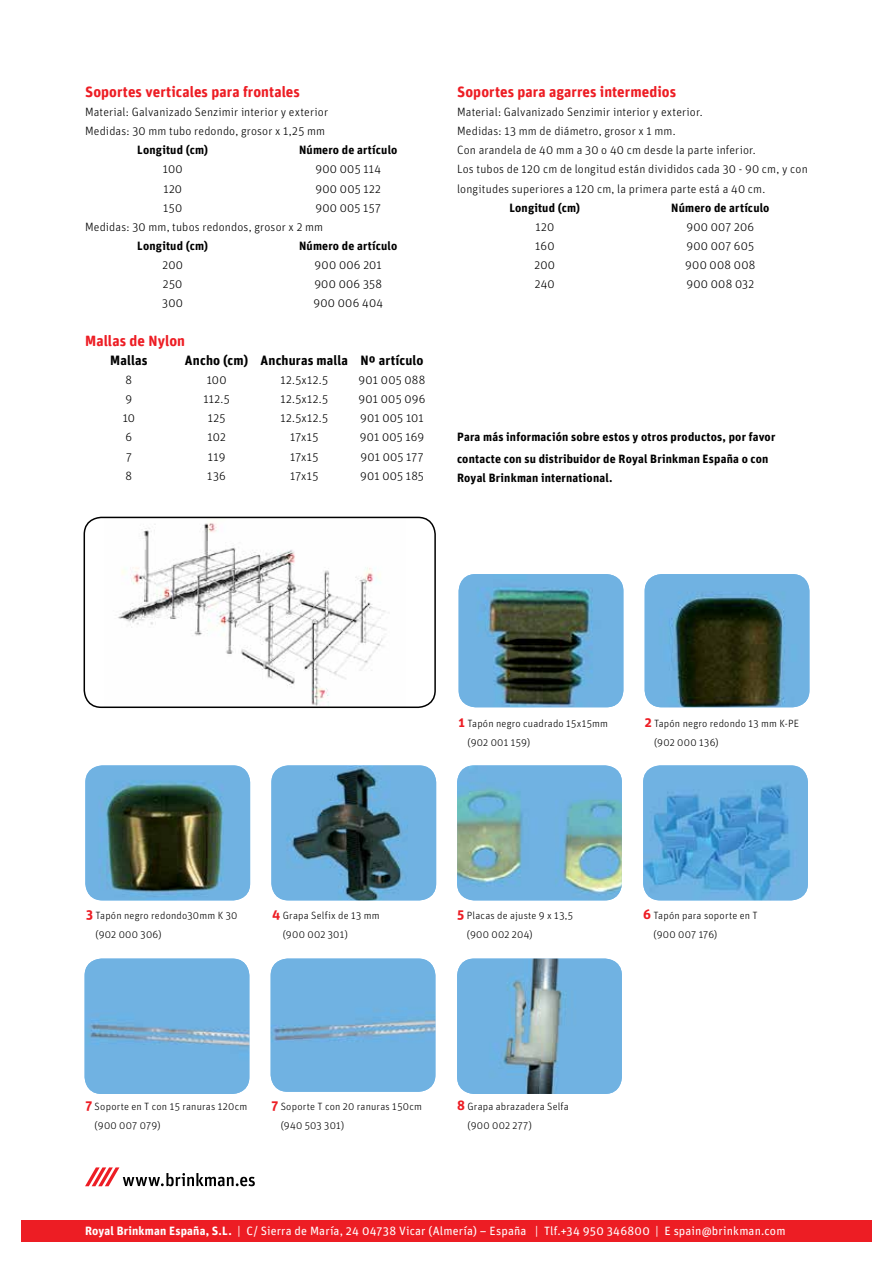
<style>
.page{position:relative;width:893px;height:1263px;background:#fff}
.page>*{position:absolute;margin:0;border:0;box-sizing:border-box;transform-origin:0 0}
.t1{font:700 15px "Unit Rounded Offc Pro";letter-spacing:.005em;color:#ed1d24}
.t2{font:700 13.5px "Unit";letter-spacing:.01em;color:#000}
.t3{font:300 12px/19.2px "Unit";letter-spacing:.015em;color:#000}
.t4{font:700 12px/21.3px "Unit";letter-spacing:.015em;color:#000}
.t5{font:12px "Unit";letter-spacing:.01em;color:#fff}
.t6{font:300 10.5px/19.2px "Unit";letter-spacing:.02em;color:#000}
.s1{font-weight:700;font-size:13.5px;color:#ed1d24}
.s2{font-weight:700}
</style>
<div class="page">
<svg style="left:85px;top:1167px;width:170px;height:19px"></svg>
<div style="left:21px;top:1220px;width:851px;height:22px;background:#ed1d24"></div>
<img style="left:118px;top:523px;width:268px;height:182px">
<div style="left:84px;top:517px;width:352px;height:191px;border:2px solid #000;border-radius:17px"></div>
<img style="left:645px;top:574px;width:164px;height:133px">
<img style="left:271px;top:765px;width:165px;height:135px">
<img style="left:85px;top:765px;width:165px;height:135px">
<img style="left:457px;top:765px;width:165px;height:135px">
<img style="left:643px;top:765px;width:165px;height:135px">
<img style="left:85px;top:958px;width:164px;height:136px">
<img style="left:271px;top:958px;width:164px;height:134px">
<img style="left:457px;top:958px;width:165px;height:136px">
<img style="left:459px;top:574px;width:164px;height:133px">
<p class="t1" style="left:85px;top:81px;width:216px">Soportes verticales para frontales</p>
<p class="t3" style="left:85px;top:102px;width:244px">Material: Galvanizado Senzimir interior y exterior<br>Medidas: 30 mm tubo redondo, grosor x 1,25 mm</p>
<p class="t4" style="left:137px;top:139px;width:72px">Longitud (cm)</p>
<p class="t4" style="left:299px;top:139px;width:100px">Número de artículo</p>
<p class="t3" style="left:163px;top:160px;width:21px">100</p>
<p class="t3" style="left:315px;top:160px;width:67px">900 005 114</p>
<p class="t3" style="left:163px;top:179px;width:20px">120</p>
<p class="t3" style="left:315px;top:179px;width:67px">900 005 122</p>
<p class="t3" style="left:163px;top:198px;width:21px">150</p>
<p class="t3" style="left:85px;top:198px;width:298px;text-indent:230px">900 005 157<br>Medidas: 30 mm, tubos redondos, grosor x 2 mm</p>
<p class="t4" style="left:137px;top:235px;width:72px">Longitud (cm)</p>
<p class="t4" style="left:299px;top:235px;width:100px">Número de artículo</p>
<p class="t3" style="left:162px;top:255px;width:22px">200</p>
<p class="t3" style="left:315px;top:255px;width:69px">900 006 201</p>
<p class="t3" style="left:163px;top:274px;width:21px">250</p>
<p class="t3" style="left:314px;top:274px;width:69px">900 006 358</p>
<p class="t3" style="left:162px;top:294px;width:22px">300</p>
<p class="t3" style="left:313px;top:294px;width:71px">900 006 404</p>
<p class="t1" style="left:85px;top:330px;width:101px">Mallas de Nylon</p>
<p class="t2" style="left:110px;top:352px;width:39px">Mallas</p>
<p class="t2" style="left:185px;top:352px;width:240px">Ancho (cm) Anchuras malla Nº artículo</p>
<p class="t3" style="left:126px;top:370px;width:8px">8</p>
<p class="t3" style="left:207px;top:370px;width:21px">100</p>
<p class="t3" style="left:281px;top:370px;width:49px">12.5x12.5</p>
<p class="t3" style="left:359px;top:370px;width:68px">901 005 088</p>
<p class="t3" style="left:126px;top:389px;width:8px">9</p>
<p class="t3" style="left:203px;top:389px;width:28px">112.5</p>
<p class="t3" style="left:281px;top:389px;width:49px">12.5x12.5</p>
<p class="t3" style="left:359px;top:389px;width:68px">901 005 096</p>
<p class="t3" style="left:123px;top:408px;width:14px">10</p>
<p class="t3" style="left:208px;top:408px;width:19px">125</p>
<p class="t3" style="left:281px;top:408px;width:49px">12.5x12.5</p>
<p class="t3" style="left:360px;top:408px;width:65px">901 005 101</p>
<p class="t3" style="left:126px;top:427px;width:8px">6</p>
<p class="t3" style="left:208px;top:427px;width:20px">102</p>
<p class="t3" style="left:290px;top:427px;width:30px">17x15</p>
<p class="t3" style="left:360px;top:427px;width:66px">901 005 169</p>
<p class="t3" style="left:126px;top:447px;width:7px">7</p>
<p class="t3" style="left:208px;top:447px;width:19px">119</p>
<p class="t3" style="left:290px;top:447px;width:30px">17x15</p>
<p class="t3" style="left:360px;top:447px;width:65px">901 005 177</p>
<p class="t3" style="left:126px;top:466px;width:8px">8</p>
<p class="t3" style="left:207px;top:466px;width:20px">136</p>
<p class="t3" style="left:290px;top:466px;width:30px">17x15</p>
<p class="t3" style="left:360px;top:466px;width:65px">901 005 185</p>
<p class="t1" style="left:457px;top:81px;width:220px">Soportes para agarres intermedios</p>
<p class="t3" style="left:457px;top:102px;width:352px">Material: Galvanizado Senzimir interior y exterior.<br>Medidas: 13 mm de diámetro, grosor x 1 mm.<br>Con arandela de 40 mm a 30 o 40 cm desde la parte inferior.<br>Los tubos de 120 cm de longitud están divididos cada 30 - 90 cm, y con longitudes superiores a 120 cm, la primera parte está a 40 cm.</p>
<p class="t4" style="left:509px;top:197px;width:72px">Longitud (cm)</p>
<p class="t4" style="left:671px;top:197px;width:100px">Número de artículo</p>
<p class="t3" style="left:535px;top:217px;width:20px">120</p>
<p class="t3" style="left:686px;top:217px;width:69px">900 007 206</p>
<p class="t3" style="left:535px;top:236px;width:21px">160</p>
<p class="t3" style="left:686px;top:236px;width:69px">900 007 605</p>
<p class="t3" style="left:534px;top:255px;width:22px">200</p>
<p class="t3" style="left:685px;top:255px;width:72px">900 008 008</p>
<p class="t3" style="left:535px;top:274px;width:21px">240</p>
<p class="t3" style="left:686px;top:274px;width:69px">900 008 032</p>
<p class="t4" style="left:457px;top:426px;width:320px">Para más información sobre estos y otros productos, por favor contacte con su distribuidor de Royal Brinkman España o con</p>
<p class="t4" style="left:457px;top:467px;width:157px">Royal Brinkman international.</p>
<p class="t6" style="left:95px;top:905px;width:143px;text-indent:-9px"><span class="s1">3</span> Tapón negro redondo30mm K 30 (902 000 306)</p>
<p class="t6" style="left:283px;top:905px;width:98px;text-indent:-11px"><span class="s1">4</span> Grapa Selfix de 13 mm (900 002 301)</p>
<p class="t6" style="left:467px;top:714px;width:142px;text-indent:-9px"><span class="s1">1</span> Tapón negro cuadrado 15x15mm (902 001 159)</p>
<p class="t6" style="left:654px;top:714px;width:147px;text-indent:-9px"><span class="s1">2</span> Tapón negro redondo 13 mm K-PE (902 000 136)</p>
<p class="t6" style="left:467px;top:905px;width:108px;text-indent:-10px"><span class="s1">5</span> Placas de ajuste 9 x 13,5 (900 002 204)</p>
<p class="t6" style="left:653px;top:905px;width:106px;text-indent:-10px"><span class="s1">6</span> Tapón para soporte en T (900 007 176)</p>
<p class="t6" style="left:95px;top:1096px;width:154px;text-indent:-9px"><span class="s1">7</span> Soporte en T con 15 ranuras 120cm (900 007 079)</p>
<p class="t6" style="left:281px;top:1096px;width:143px;text-indent:-9px"><span class="s1">7</span> Soporte T con 20 ranuras 150cm (940 503 301)</p>
<p class="t6" style="left:467px;top:1096px;width:103px;text-indent:-10px"><span class="s1">8</span> Grapa abrazadera Selfa (900 002 277)</p>
<p class="t5" style="left:85px;top:1224px;width:702px"><span class="s2">Royal Brinkman España, S.L.</span> | C/ Sierra de María, 24 04738 Vicar (Almería) – España | Tlf.+34 950 346800 | E spain@brinkman.com</p>
</div>
